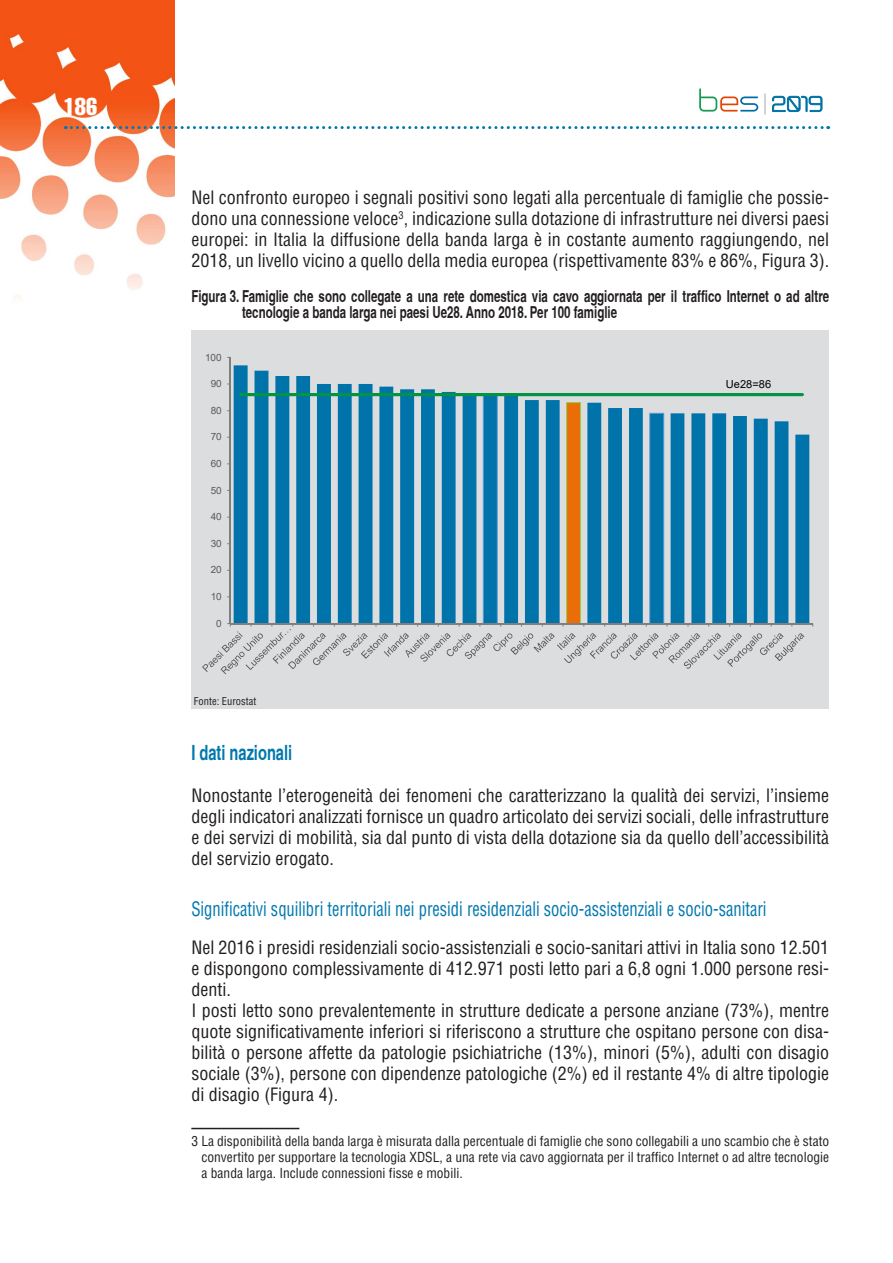
<style>
.page{position:relative;width:893px;height:1263px;background:#fff}
.page>*{position:absolute;margin:0;border:0;box-sizing:border-box;transform-origin:0 0}
.t1{font:24px "Helvetica LT Std Comp";color:#fff}
.t2{font:700 condensed 21px "Helvetica";color:#0078ae;scale:.85 1}
.t3{font:condensed 19.5px "Helvetica LT Std";color:#0078ae;scale:.85 1}
.t4{font:condensed 18px/21px "Helvetica LT Std";color:#231f20;text-align:justify}
.t5{font:700 condensed 16.5px/16.5px "Helvetica";color:#231f20;scale:.85 1}
.t6{font:condensed 13.5px/16.2px "Helvetica LT Std";color:#231f20;text-align:justify}
.t7{font:11.1px "Arial";color:#000}
.t8{font:condensed 10.5px "Helvetica LT Std";color:#231f20}
.t9{font:9.9px "Arial";letter-spacing:.005em;color:#595959}
</style>
<div class="page">
<img style="left:0;top:0;width:174px;height:299px">
<svg style="left:65px;top:126px;width:764px;height:3px"></svg>
<svg style="left:765px;top:94px;width:1px;height:20px"></svg>
<svg style="left:699px;top:88px;width:59px;height:24px"></svg>
<svg style="left:772px;top:96px;width:51px;height:16px"></svg>
<hr style="left:191px;top:1128px;width:108px;height:1px;background:#231f20">
<div style="left:191px;top:331px;width:638px;height:378px;background:#dcdddf"></div>
<svg style="left:234px;top:365px;width:575px;height:258px"></svg>
<hr style="left:230px;top:357px;width:1px;height:267px;background:#7f7f7f">
<hr style="left:230px;top:623px;width:583px;height:1px;background:#7f7f7f">
<hr style="left:239px;top:393px;width:565px;height:3px;background:#039345;border-radius:2px">
<svg style="left:202px;top:394px;width:602px;height:280px"></svg>
<h1 class="t1" style="left:64px;top:91px;width:35px">186</h1>
<p class="t4" style="left:191px;top:187px;width:639px">Nel confronto europeo i segnali positivi sono legati alla percentuale di famiglie che possie&shy;dono una connessione veloce<sup>3</sup>, indicazione sulla dotazione di infrastrutture nei diversi paesi europei: in Italia la diffusione della banda larga è in costante aumento raggiungendo, nel 2018, un livello vicino a quello della media europea (rispettivamente 83% e 86%, Figura 3).</p>
<p class="t5" style="left:242px;top:287px;width:692px;text-indent:-51px">Figura 3. Famiglie che sono collegate a una rete domestica via cavo aggiornata per il traffico Internet o ad altre tecnologie a banda larga nei paesi Ue28. Anno 2018. Per 100 famiglie</p>
<p class="t9" style="left:205px;top:350px;width:18px">100</p>
<p class="t9" style="left:211px;top:377px;width:13px">90</p>
<p class="t9" style="left:211px;top:403px;width:13px">80</p>
<p class="t9" style="left:211px;top:430px;width:13px">70</p>
<p class="t9" style="left:211px;top:457px;width:13px">60</p>
<p class="t9" style="left:211px;top:483px;width:13px">50</p>
<p class="t9" style="left:211px;top:510px;width:13px">40</p>
<p class="t9" style="left:211px;top:537px;width:13px">30</p>
<p class="t9" style="left:211px;top:563px;width:13px">20</p>
<p class="t9" style="left:211px;top:590px;width:13px">10</p>
<p class="t9" style="left:216px;top:616px;width:7px">0</p>
<p class="t8" style="left:194px;top:694px;width:64px">Fonte: Eurostat</p>
<p class="t7" style="left:726px;top:376px;width:47px">Ue28=86</p>
<p class="t2" style="left:191px;top:740px;width:120px">I dati nazionali</p>
<p class="t4" style="left:191px;top:785px;width:639px">Nonostante l’eterogeneità dei fenomeni che caratterizzano la qualità dei servizi, l’insieme degli indicatori analizzati fornisce un quadro articolato dei servizi sociali, delle infrastrutture e dei servizi di mobilità, sia dal punto di vista della dotazione sia da quello dell’accessibilità del servizio erogato.</p>
<p class="t3" style="left:191px;top:897px;width:678px">Significativi squilibri territoriali nei presidi residenziali socio-assistenziali e socio-sanitari</p>
<p class="t4" style="left:191px;top:937px;width:639px;text-align:left">Nel 2016 i presidi residenziali socio-assistenziali e socio-sanitari attivi in Italia sono 12.501 e dispongono complessivamente di 412.971 posti letto pari a 6,8 ogni 1.000 persone resi&shy;denti.<br>I posti letto sono prevalentemente in strutture dedicate a persone anziane (73%), mentre quote significativamente inferiori si riferiscono a strutture che ospitano persone con disa&shy;bilità o persone affette da patologie psichiatriche (13%), minori (5%), adulti con disagio sociale (3%), persone con dipendenze patologiche (2%) ed il restante 4% di altre tipologie di disagio (Figura 4).</p>
<p class="t6" style="left:201px;top:1132px;width:629px;text-indent:-10px">3 La disponibilità della banda larga è misurata dalla percentuale di famiglie che sono collegabili a uno scambio che è stato convertito per supportare la tecnologia XDSL, a una rete via cavo aggiornata per il traffico Internet o ad altre tecnologie a banda larga. Include connessioni fisse e mobili.</p>
</div>
